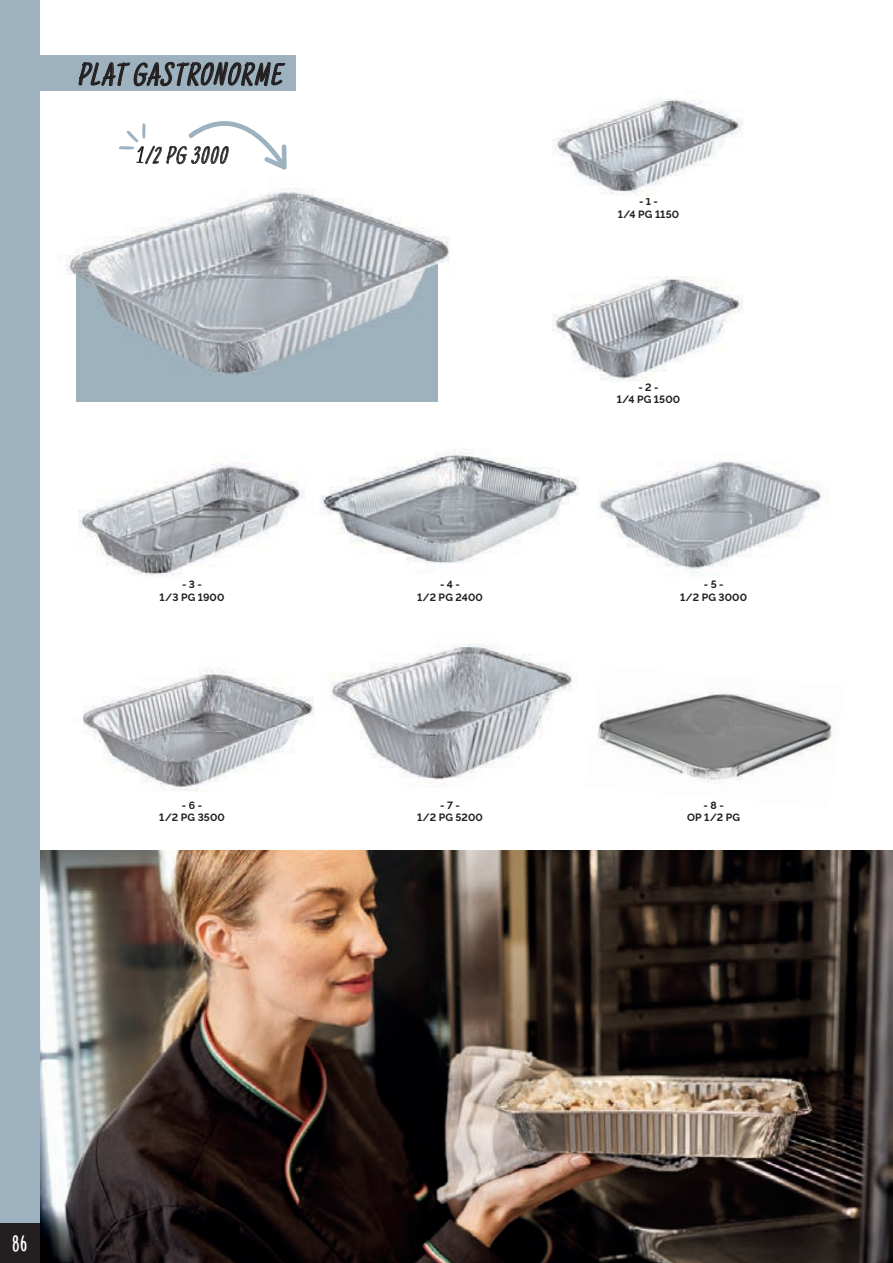
<style>
.page{position:relative;width:893px;height:1263px;background:#fff}
.page>*{position:absolute;margin:0;border:0;box-sizing:border-box;transform-origin:0 0}
.t1{font:italic 31.5px "Just Another Hand";color:#231f20}
.t2{font:italic 24px "Just Another Hand";color:#231f20}
.t3{font:22.5px "Just Another Hand";color:#fff}
.t4{font:700 10.5px/12.6px "Raleway";letter-spacing:.02em;color:#231f20;text-align:center}
</style>
<div class="page">
<img style="left:83px;top:668px;width:231px;height:124px">
<img style="left:330px;top:644px;width:242px;height:143px">
<img style="left:597px;top:693px;width:237px;height:89px">
<img style="left:78px;top:462px;width:228px;height:114px">
<img style="left:319px;top:450px;width:260px;height:114px">
<img style="left:598px;top:461px;width:230px;height:114px">
<div style="left:13px;top:55px;width:283px;height:36px;background:#9db2be"></div>
<svg style="left:78px;top:61px;width:207px;height:26px"></svg>
<img style="left:552px;top:99px;width:192px;height:97px">
<img style="left:552px;top:276px;width:191px;height:106px">
<img style="left:39px;top:850px;width:854px;height:413px">
<svg style="left:119px;top:121px;width:168px;height:40px"></svg>
<img style="left:58px;top:163px;width:392px;height:239px">
<img style="left:77px;top:262px;width:361px;height:140px">
<img style="left:263px;top:161px;width:25px;height:10px">
<img style="left:145px;top:161px;width:36px;height:3px">
<img style="left:181px;top:161px;width:20px;height:3px">
<img style="left:201px;top:161px;width:25px;height:3px">
<div style="left:0;top:0;width:39px;height:1263px;background:#9db2be"></div>
<div style="left:0;top:1224px;width:39px;height:39px;background:#231f20"></div>
<img style="left:136px;top:146px;width:8px;height:17px">
<h1 class="t1" style="left:77px;top:57px;width:216px">PLATGASTRONORME</h1>
<h2 class="t2" style="left:145px;top:142px;width:91px">/2PG3000</h2>
<p class="t4" style="left:618px;top:195px;width:63px">- 1 -<br>1/4 PG 1150</p>
<p class="t4" style="left:617px;top:381px;width:65px">- 2 -<br>1/4 PG 1500</p>
<p class="t4" style="left:160px;top:578px;width:66px">- 3 -<br>1/3 PG 1900</p>
<p class="t4" style="left:417px;top:578px;width:67px">- 4 -<br>1/2 PG 2400</p>
<p class="t4" style="left:680px;top:578px;width:68px">- 5 -<br>1/2 PG 3000</p>
<p class="t4" style="left:159px;top:799px;width:67px">- 6 -<br>1/2 PG 3500</p>
<p class="t4" style="left:417px;top:799px;width:67px">- 7 -<br>1/2 PG 5200</p>
<p class="t4" style="left:687px;top:799px;width:55px">- 8 -<br>OP 1/2 PG</p>
<h3 class="t3" style="left:12px;top:1230px;width:16px">86</h3>
</div>
